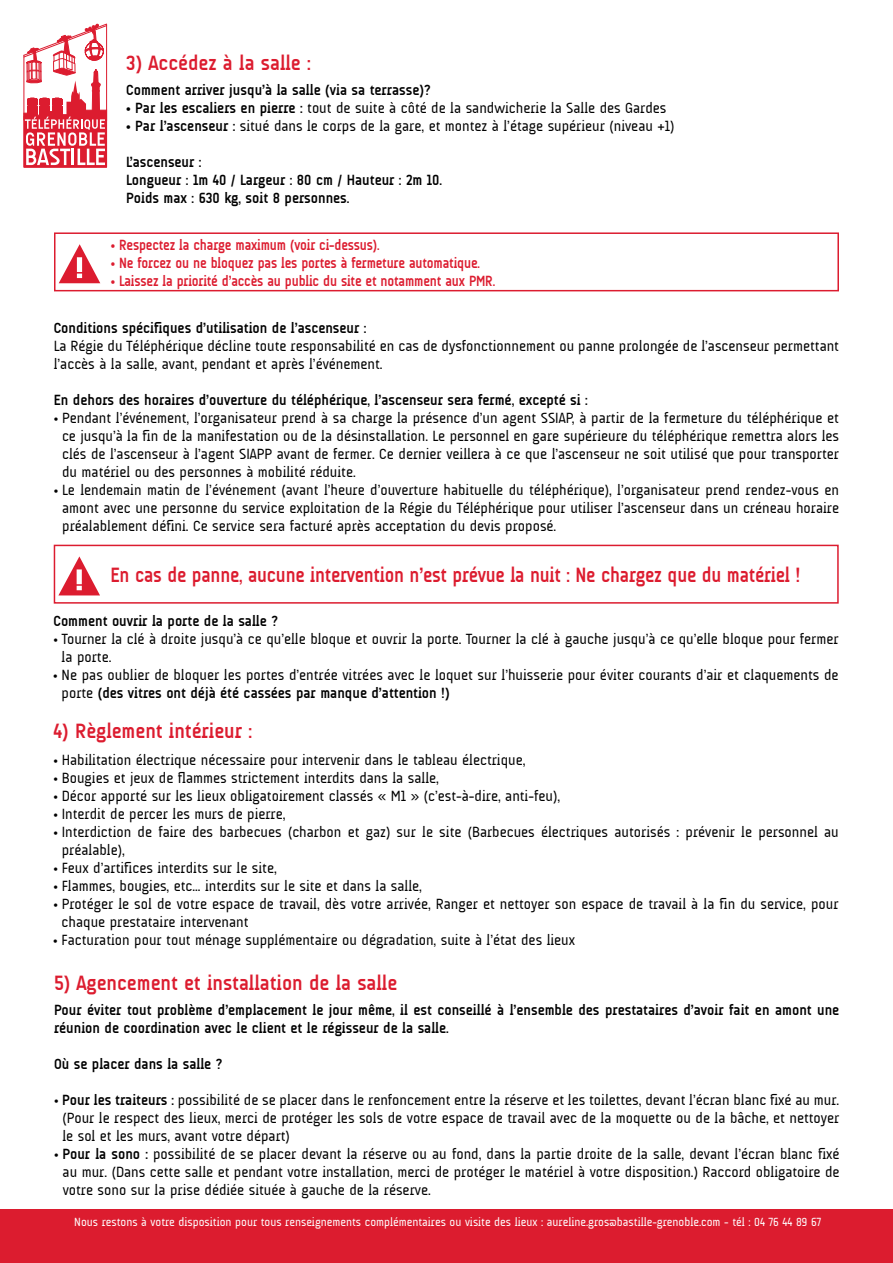
<style>
.page{position:relative;width:893px;height:1263px;background:#fff}
.page>*{position:absolute;margin:0;border:0;box-sizing:border-box;transform-origin:0 0}
.t1{font:700 21px "A Udimat";color:#dc1c2f}
.t2{font:700 21px "A Udimat";color:#dc1c2f;scale:.94 1}
.t3{font:15px/18px "A Udimat";color:#000}
.t4{font:700 15px/18px "A Udimat";color:#000}
.t5{font:700 15px "A Udimat";letter-spacing:-.01em;color:#dc1c2f;scale:.94 1}
.t6{font:12px "A Udimat";color:#fff}
.s1{font-weight:700}
</style>
<div class="page">
<svg style="left:23px;top:23px;width:85px;height:145px"></svg>
<div style="left:0;top:1209px;width:893px;height:54px;background:#dc1c2f"></div>
<div style="left:54px;top:232px;width:785px;height:59px;border:2px solid #dc1c2f"></div>
<svg style="left:59px;top:244px;width:41px;height:39px"></svg>
<div style="left:54px;top:545px;width:785px;height:59px;border:2px solid #dc1c2f"></div>
<svg style="left:58px;top:556px;width:42px;height:39px"></svg>
<h1 class="t1" style="left:126px;top:51px;width:186px">3) Accédez à la salle :</h1>
<p class="t4" style="left:126px;top:81px;width:306px">Comment arriver jusqu’à la salle (via sa terrasse)?</p>
<p class="t3" style="left:126px;top:99px;width:542px"><span class="s1">• Par les escaliers en pierre :</span> tout de suite à côté de la sandwicherie la Salle des Gardes</p>
<p class="t3" style="left:126px;top:117px;width:550px"><span class="s1">• Par l’ascenseur :</span> situé dans le corps de la gare, et montez à l’étage supérieur (niveau +1)</p>
<p class="t4" style="left:126px;top:153px;width:318px">L’ascenseur :<br>Longueur : 1m 40 / Largeur : 80 cm / Hauteur : 2m 10.<br>Poids max : 630 kg, soit 8 personnes.</p>
<p class="t5" style="left:111px;top:236px;width:287px">• Respectez la charge maximum (voir ci-dessus).</p>
<p class="t5" style="left:111px;top:254px;width:394px">• Ne forcez ou ne bloquez pas les portes à fermeture automatique.</p>
<p class="t5" style="left:111px;top:272px;width:410px">• Laissez la priorité d’accès au public du site et notamment aux PMR.</p>
<p class="t4" style="left:54px;top:319px;width:314px">Conditions spécifiques d’utilisation de l’ascenseur :</p>
<p class="t3" style="left:54px;top:337px;width:787px">La Régie du Téléphérique décline toute responsabilité en cas de dysfonctionnement ou panne prolongée de l’ascenseur permettant l’accès à la salle, avant, pendant et après l’événement.</p>
<p class="t4" style="left:54px;top:391px;width:536px">En dehors des horaires d’ouverture du téléphérique, l’ascenseur sera fermé, excepté si :</p>
<p class="t3" style="left:62px;top:409px;width:778px;text-align:justify;text-indent:-8px">• Pendant l’événement, l’organisateur prend à sa charge la présence d’un agent SSIAP, à partir de la fermeture du téléphérique et ce jusqu’à la fin de la manifestation ou de la désinstallation. Le personnel en gare supérieure du téléphérique remettra alors les clés de l’ascenseur à l’agent SIAPP avant de fermer. Ce dernier veillera à ce que l’ascenseur ne soit utilisé que pour transporter du matériel ou des personnes à mobilité réduite.</p>
<p class="t3" style="left:62px;top:481px;width:778px;text-align:justify;text-indent:-8px">• Le lendemain matin de l’événement (avant l’heure d’ouverture habituelle du téléphérique), l’organisateur prend rendez-vous en amont avec une personne du service exploitation de la Régie du Téléphérique pour utiliser l’ascenseur dans un créneau horaire préalablement défini. Ce service sera facturé après acceptation du devis proposé.</p>
<h1 class="t2" style="left:110px;top:563px;width:735px">En cas de panne, aucune intervention n’est prévue la nuit : Ne chargez que du matériel !</h1>
<p class="t4" style="left:53px;top:612px;width:226px">Comment ouvrir la porte de la salle ?</p>
<p class="t3" style="left:62px;top:630px;width:778px;text-indent:-8px">• Tourner la clé à droite jusqu’à ce qu’elle bloque et ouvrir la porte. Tourner la clé à gauche jusqu’à ce qu’elle bloque pour fermer la porte.</p>
<p class="t3" style="left:62px;top:666px;width:778px;text-indent:-8px">• Ne pas oublier de bloquer les portes d’entrée vitrées avec le loquet sur l’huisserie pour éviter courants d’air et claquements de porte <span class="s1">(des vitres ont déjà été cassées par manque d’attention !)</span></p>
<h1 class="t1" style="left:53px;top:719px;width:200px">4) Règlement intérieur :</h1>
<p class="t3" style="left:53px;top:750px;width:473px">• Habilitation électrique nécessaire pour intervenir dans le tableau électrique,</p>
<p class="t3" style="left:53px;top:768px;width:387px">• Bougies et jeux de flammes strictement interdits dans la salle,</p>
<p class="t3" style="left:53px;top:786px;width:508px">• Décor apporté sur les lieux obligatoirement classés « M1 » (c’est-à-dire, anti-feu),</p>
<p class="t3" style="left:53px;top:804px;width:234px">• Interdit de percer les murs de pierre,</p>
<p class="t3" style="left:62px;top:822px;width:778px;text-indent:-8px">• Interdiction de faire des barbecues (charbon et gaz) sur le site (Barbecues électriques autorisés : prévenir le personnel au préalable),</p>
<p class="t3" style="left:53px;top:858px;width:225px">• Feux d’artifices interdits sur le site,</p>
<p class="t3" style="left:53px;top:876px;width:370px">• Flammes, bougies, etc... interdits sur le site et dans la salle,</p>
<p class="t3" style="left:62px;top:894px;width:778px;text-indent:-8px">• Protéger le sol de votre espace de travail, dès votre arrivée, Ranger et nettoyer son espace de travail à la fin du service, pour chaque prestataire intervenant</p>
<p class="t3" style="left:53px;top:930px;width:523px">• Facturation pour tout ménage supplémentaire ou dégradation, suite à l’état des lieux</p>
<h1 class="t1" style="left:54px;top:971px;width:345px">5) Agencement et installation de la salle</h1>
<p class="t4" style="left:54px;top:1001px;width:787px">Pour éviter tout problème d’emplacement le jour même, il est conseillé à l’ensemble des prestataires d’avoir fait en amont une réunion de coordination avec le client et le régisseur de la salle.</p>
<p class="t4" style="left:54px;top:1055px;width:170px">Où se placer dans la salle ?</p>
<p class="t3" style="left:62px;top:1091px;width:778px;text-align:justify;text-indent:-8px">• <span class="s1">Pour les traiteurs :</span> possibilité de se placer dans le renfoncement entre la réserve et les toilettes, devant l’écran blanc fixé au mur. (Pour le respect des lieux, merci de protéger les sols de votre espace de travail avec de la moquette ou de la bâche, et nettoyer le sol et les murs, avant votre départ)</p>
<p class="t3" style="left:63px;top:1145px;width:778px;text-align:justify;text-indent:-8px">• <span class="s1">Pour la sono :</span> possibilité de se placer devant la réserve ou au fond, dans la partie droite de la salle, devant l’écran blanc fixé au mur. (Dans cette salle et pendant votre installation, merci de protéger le matériel à votre disposition.) Raccord obligatoire de votre sono sur la prise dédiée située à gauche de la réserve.</p>
<p class="t6" style="left:74px;top:1215px;width:748px">Nous restons à votre disposition pour tous renseignements complémentaires ou visite des lieux : aureline.gros@bastille-grenoble.com - tél : 04 76 44 89 67</p>
</div>
